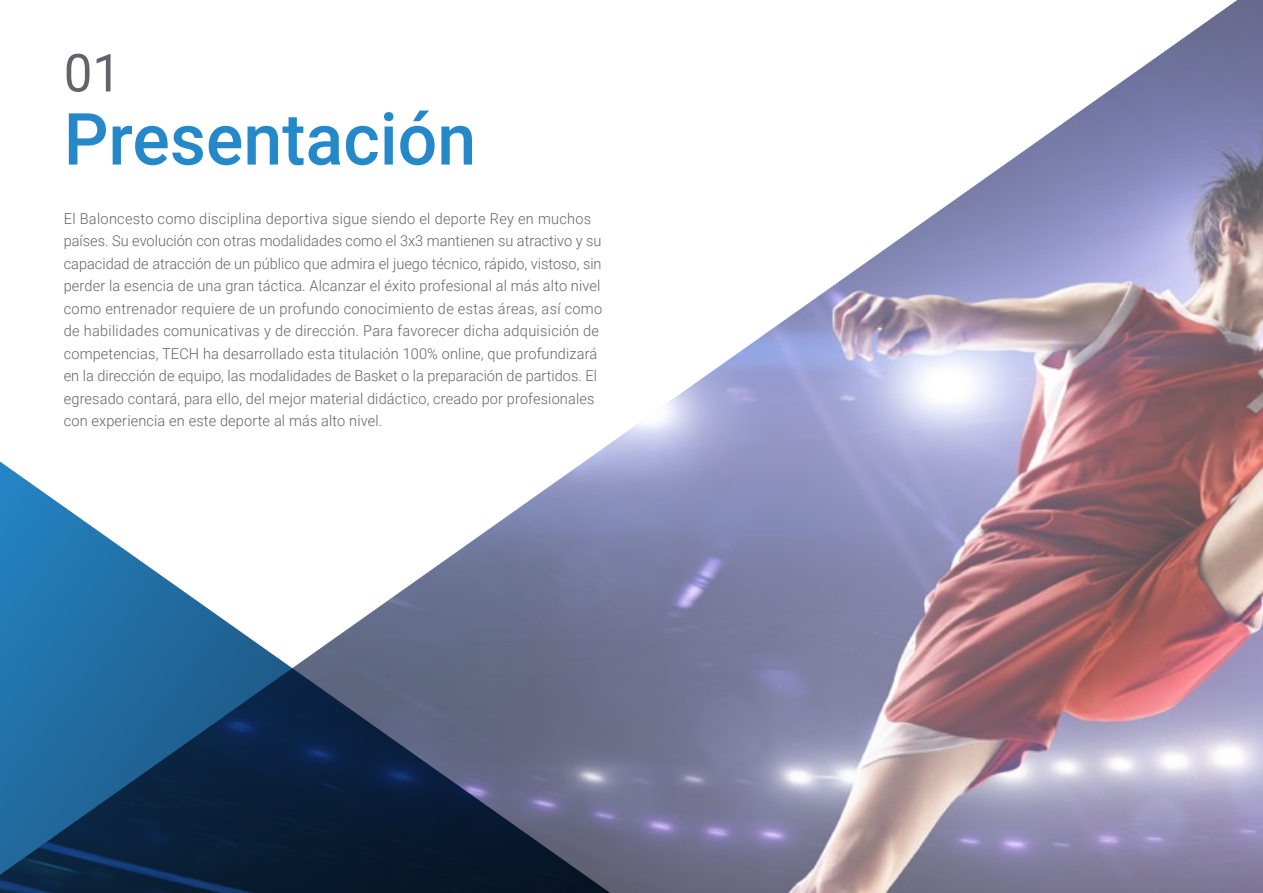
<style>
.page{position:relative;width:1263px;height:893px;background:#fff}
.page>*{position:absolute;margin:0;border:0;box-sizing:border-box;transform-origin:0 0}
.t1{font:500 72px "Roboto";color:#2488c9}
.t2{font:52.5px "Roboto";color:#61646a}
.t3{font:300 15px/22.5px "Roboto";letter-spacing:.01em;color:#61646a}
</style>
<div class="page">
<img style="left:607px;top:0;width:656px;height:893px">
<svg style="left:0;top:446px;width:640px;height:447px"></svg>
<h2 class="t2" style="left:64px;top:36px;width:59px">01</h2>
<h1 class="t1" style="left:64px;top:89px;width:414px">Presentación</h1>
<p class="t3" style="left:64px;top:207px;width:540px">El Baloncesto como disciplina deportiva sigue siendo el deporte Rey en muchos países. Su evolución con otras modalidades como el 3x3 mantienen su atractivo y su capacidad de atracción de un público que admira el juego técnico, rápido, vistoso, sin perder la esencia de una gran táctica. Alcanzar el éxito profesional al más alto nivel como entrenador requiere de un profundo conocimiento de estas áreas, así como de habilidades comunicativas y de dirección. Para favorecer dicha adquisición de competencias, TECH ha desarrollado esta titulación 100% online, que profundizará en la dirección de equipo, las modalidades de Basket o la preparación de partidos. El egresado contará, para ello, del mejor material didáctico, creado por profesionales con experiencia en este deporte al más alto nivel.</p>
</div>
